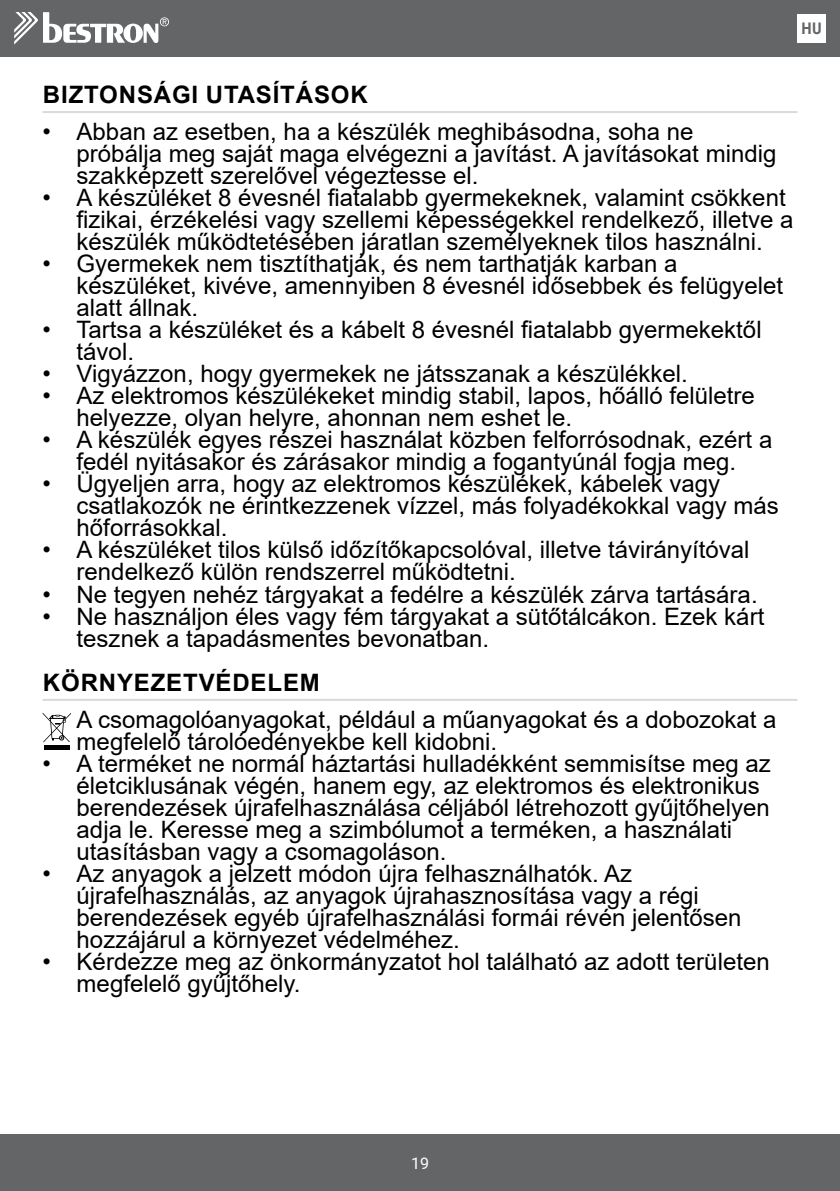
<style>
.page{position:relative;width:840px;height:1191px;background:#fff}
.page>*{position:absolute;margin:0;border:0;box-sizing:border-box;transform-origin:0 0}
.t1{font:24px/22px "Arial";color:#000}
.t2{font:700 24px "Arial";letter-spacing:.035em;color:#000}
.t3{font:16px "Roboto";color:#fff}
.t4{font:700 16px "Century Gothic";color:#646567}
</style>
<div class="page">
<hr style="left:43px;top:111px;width:754px;height:2px;background:#d9dadb">
<hr style="left:43px;top:699px;width:754px;height:2px;background:#d9dadb">
<div style="left:44px;top:745px;width:25px;height:5px;background:#000"></div>
<svg style="left:43px;top:712px;width:28px;height:30px"></svg>
<div style="left:0;top:0;width:839px;height:57px;background:#646567"></div>
<div style="left:0;top:1134px;width:839px;height:57px;background:#646567"></div>
<svg style="left:14px;top:12px;width:155px;height:33px"></svg>
<div style="left:797px;top:14px;width:28px;height:29px;background:#fff"></div>
<p class="t4" style="left:800px;top:16px;width:23px">HU</p>
<p class="t2" style="left:43px;top:77px;width:326px">BIZTONSÁGI UTASÍTÁSOK</p>
<p class="t1" style="left:77px;top:121px;width:701px;text-indent:-34px">• Abban az esetben, ha a készülék meghibásodna, soha ne próbálja meg saját maga elvégezni a javítást. A javításokat mindig szakképzett szerelővel végeztesse el.</p>
<p class="t1" style="left:77px;top:187px;width:718px;text-indent:-34px">• A készüléket 8 évesnél fiatalabb gyermekeknek, valamint csökkent fizikai, érzékelési vagy szellemi képességekkel rendelkező, illetve a készülék működtetésében járatlan személyeknek tilos használni.</p>
<p class="t1" style="left:77px;top:253px;width:707px;text-indent:-34px">• Gyermekek nem tisztíthatják, és nem tarthatják karban a készüléket, kivéve, amennyiben 8 évesnél idősebbek és felügyelet alatt állnak.</p>
<p class="t1" style="left:77px;top:319px;width:686px;text-indent:-34px">• Tartsa a készüléket és a kábelt 8 évesnél fiatalabb gyermekektől távol.</p>
<p class="t1" style="left:43px;top:363px;width:646px">• Vigyázzon, hogy gyermekek ne játsszanak a készülékkel.</p>
<p class="t1" style="left:77px;top:385px;width:679px;text-indent:-34px">• Az elektromos készülékeket mindig stabil, lapos, hőálló felületre helyezze, olyan helyre, ahonnan nem eshet le.</p>
<p class="t1" style="left:43px;top:429px;width:730px;text-align:center">• A készülék egyes részei használat közben felforrósodnak, ezért a fedél nyitásakor és zárásakor mindig a fogantyúnál fogja meg.</p>
<p class="t1" style="left:77px;top:473px;width:703px;text-indent:-34px">• Ügyeljen arra, hogy az elektromos készülékek, kábelek vagy csatlakozók ne érintkezzenek vízzel, más folyadékokkal vagy más hőforrásokkal.</p>
<p class="t1" style="left:77px;top:539px;width:674px;text-indent:-34px">• A készüléket tilos külső időzítőkapcsolóval, illetve távirányítóval rendelkező külön rendszerrel működtetni.</p>
<p class="t1" style="left:43px;top:583px;width:716px">• Ne tegyen nehéz tárgyakat a fedélre a készülék zárva tartására.</p>
<p class="t1" style="left:77px;top:605px;width:688px;text-indent:-34px">• Ne használjon éles vagy fém tárgyakat a sütőtálcákon. Ezek kárt tesznek a tapadásmentes bevonatban.</p>
<p class="t2" style="left:43px;top:665px;width:278px">KÖRNYEZETVÉDELEM</p>
<p class="t1" style="left:77px;top:708px;width:701px">A csomagolóanyagokat, például a műanyagokat és a dobozokat a megfelelő tárolóedényekbe kell kidobni.</p>
<p class="t1" style="left:77px;top:752px;width:695px;text-indent:-34px">• A terméket ne normál háztartási hulladékként semmisítse meg az életciklusának végén, hanem egy, az elektromos és elektronikus berendezések újrafelhasználása céljából létrehozott gyűjtőhelyen adja le. Keresse meg a szimbólumot a terméken, a használati utasításban vagy a csomagoláson.</p>
<p class="t1" style="left:77px;top:862px;width:666px;text-indent:-34px">• Az anyagok a jelzett módon újra felhasználhatók. Az újrafelhasználás, az anyagok újrahasznosítása vagy a régi berendezések egyéb újrafelhasználási formái révén jelentősen hozzájárul a környezet védelméhez.</p>
<p class="t1" style="left:77px;top:950px;width:694px;text-indent:-34px">• Kérdezze meg az önkormányzatot hol található az adott területen megfelelő gyűjtőhely.</p>
<p class="t3" style="left:411px;top:1151px;width:19px">19</p>
</div>
